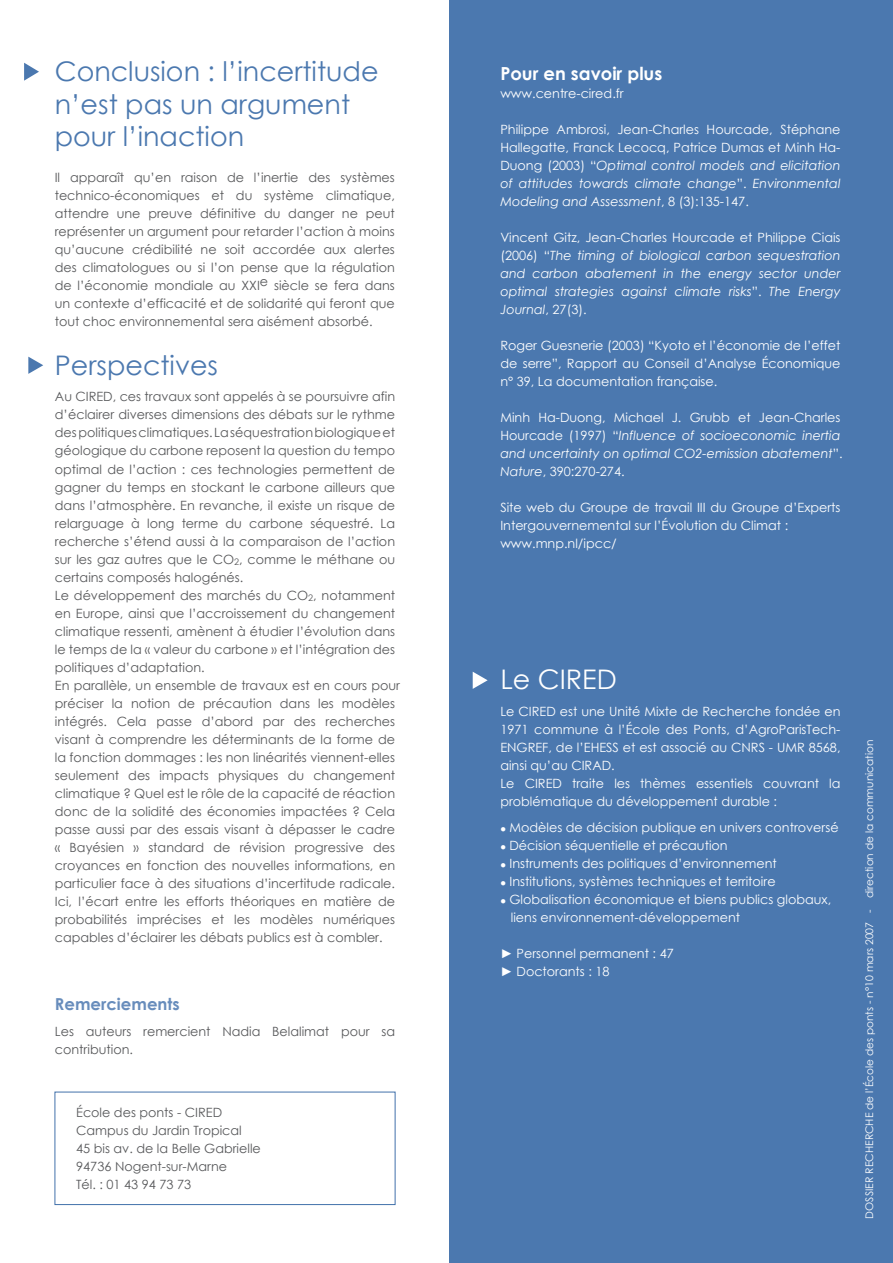
<style>
.page{position:relative;width:893px;height:1263px;background:#fff}
.page>*{position:absolute;margin:0;border:0;box-sizing:border-box;transform-origin:0 0}
.t1{font:27px/32.4px "Century Gothic";color:#4b78af}
.t2{font:27px "Century Gothic";color:#fff}
.t3{font:700 18px "Century Gothic";color:#fff}
.t4{font:700 16.5px "Century Gothic";color:#688dbc}
.t5{font:12.75px/18px "Century Gothic";color:#57585a}
.t6{font:12.75px/18px "Century Gothic";color:#fff}
.t7{font:italic 12.75px/18px "Century Gothic";color:#fff;text-align:justify}
.t8{font:10.5px "Century Gothic";color:#fff}
.s1{font-style:italic}
.s2{font-style:normal}
</style>
<div class="page">
<div style="left:55px;top:1092px;width:340px;height:113px;border:1px solid #4271ab"></div>
<svg style="left:28px;top:357px;width:15px;height:17px"></svg>
<div style="left:449px;top:0;width:444px;height:1263px;background:#4b78af"></div>
<svg style="left:473px;top:672px;width:15px;height:17px"></svg>
<svg style="left:24px;top:63px;width:15px;height:18px"></svg>
<h1 class="t1" style="left:55px;top:55px;width:325px">Conclusion : l’incertitude n’est pas un argument pour l’inaction</h1>
<p class="t5" style="left:55px;top:168px;width:342px;text-align:justify">Il apparaît qu’en raison de l’inertie des systèmes technico-économiques et du système climatique, attendre une preuve définitive du danger ne peut représenter un argument pour retarder l’action à moins qu’aucune crédibilité ne soit accordée aux alertes des climatologues ou si l’on pense que la régulation de l’économie mondiale au XXIe siècle se fera dans un contexte d’efficacité et de solidarité qui feront que tout choc environnemental sera aisément absorbé.</p>
<h1 class="t1" style="left:55px;top:349px;width:165px">Perspectives</h1>
<p class="t5" style="left:55px;top:388px;width:347px">Au CIRED, ces travaux sont appelés à se poursuivre afin d’éclairer diverses dimensions des débats sur le rythme des politiques climatiques. La séquestration biologique et géologique du carbone reposent la question du tempo optimal de l’action : ces technologies permettent de gagner du temps en stockant le carbone ailleurs que dans l’atmosphère. En revanche, il existe un risque de relarguage à long terme du carbone séquestré. La recherche s’étend aussi à la comparaison de l’action sur les gaz autres que le CO<sub>2</sub>, comme le méthane ou certains composés halogénés.<br>Le développement des marchés du CO<sub>2</sub>, notamment en Europe, ainsi que l’accroissement du changement climatique ressenti, amènent à étudier l’évolution dans le temps de la « valeur du carbone » et l’intégration des politiques d’adaptation.<br>En parallèle, un ensemble de travaux est en cours pour préciser la notion de précaution dans les modèles intégrés. Cela passe d’abord par des recherches visant à comprendre les déterminants de la forme de la fonction dommages : les non linéarités viennent-elles seulement des impacts physiques du changement climatique ? Quel est le rôle de la capacité de réaction donc de la solidité des économies impactées ? Cela passe aussi par des essais visant à dépasser le cadre « Bayésien » standard de révision progressive des croyances en fonction des nouvelles informations, en particulier face à des situations d’incertitude radicale.<br>Ici, l’écart entre les efforts théoriques en matière de probabilités imprécises et les modèles numériques capables d’éclairer les débats publics est à combler.</p>
<p class="t4" style="left:55px;top:991px;width:126px">Remerciements</p>
<p class="t5" style="left:55px;top:1023px;width:342px">Les auteurs remercient Nadia Belalimat pour sa contribution.</p>
<p class="t5" style="left:76px;top:1103px;width:186px">École des ponts - CIRED<br>Campus du Jardin Tropical<br>45 bis av. de la Belle Gabrielle<br>94736 Nogent-sur-Marne<br>Tél. : 01 43 94 73 73</p>
<h2 class="t3" style="left:500px;top:60px;width:164px">Pour en savoir plus</h2>
<p class="t6" style="left:500px;top:84px;width:125px">www.centre-cired.fr</p>
<p class="t6" style="left:500px;top:120px;width:342px;text-align:justify">Philippe Ambrosi, Jean-Charles Hourcade, Stéphane Hallegatte, Franck Lecocq, Patrice Dumas et Minh Ha-Duong (2003) “<span class="s1">Optimal control models and elicitation of attitudes towards climate change</span>”. <span class="s1">Environmental Modeling and Assessment</span>, 8 (3):135-147.</p>
<p class="t7" style="left:500px;top:228px;width:342px"><span class="s2">Vincent Gitz, Jean-Charles Hourcade et Philippe Ciais (2006) “</span>The timing of biological carbon sequestration and carbon abatement in the energy sector under optimal strategies against climate risks<span class="s2">”.</span> The Energy Journal<span class="s2">, 27(3).</span></p>
<p class="t6" style="left:500px;top:336px;width:342px;text-align:justify">Roger Guesnerie (2003) “Kyoto et l’économie de l’effet de serre”, Rapport au Conseil d’Analyse Économique n° 39, La documentation française.</p>
<p class="t7" style="left:500px;top:408px;width:344px;text-align:left"><span class="s2">Minh Ha-Duong, Michael J. Grubb et Jean-Charles Hourcade (1997) “</span>Influence of socioeconomic inertia and uncertainty on optimal CO2-emission abatement<span class="s2">”.<br></span>Nature<span class="s2">, 390:270-274.</span></p>
<p class="t6" style="left:500px;top:498px;width:342px">Site web du Groupe de travail III du Groupe d’Experts<br>Intergouvernemental sur l’Évolution du Climat : www.mnp.nl/ipcc/</p>
<h1 class="t2" style="left:500px;top:660px;width:118px">Le CIRED</h1>
<p class="t6" style="left:500px;top:702px;width:342px">Le CIRED est une Unité Mixte de Recherche fondée en 1971 commune à l’École des Ponts, d’AgroParisTech-ENGREF, de l’EHESS et est associé au CNRS - UMR 8568, ainsi qu’au CIRAD.<br>Le CIRED traite les thèmes essentiels couvrant la problématique du développement durable :</p>
<p class="t6" style="left:500px;top:818px;width:340px">● Modèles de décision publique en univers controversé</p>
<p class="t6" style="left:500px;top:836px;width:229px">● Décision séquentielle et précaution</p>
<p class="t6" style="left:500px;top:854px;width:278px">● Instruments des politiques d’environnement</p>
<p class="t6" style="left:500px;top:872px;width:277px">● Institutions, systèmes techniques et territoire</p>
<p class="t6" style="left:511px;top:890px;width:322px;text-indent:-11px">● Globalisation économique et biens publics globaux, liens environnement-développement</p>
<p class="t6" style="left:500px;top:944px;width:175px">► Personnel permanent : 47 ► Doctorants : 18</p>
<p class="t8" style="left:862px;top:1218px;width:480px;rotate:-90deg">DOSSIER RECHERCHE de l’École des ponts - n°10 mars 2007 - direction de la communication</p>
</div>
